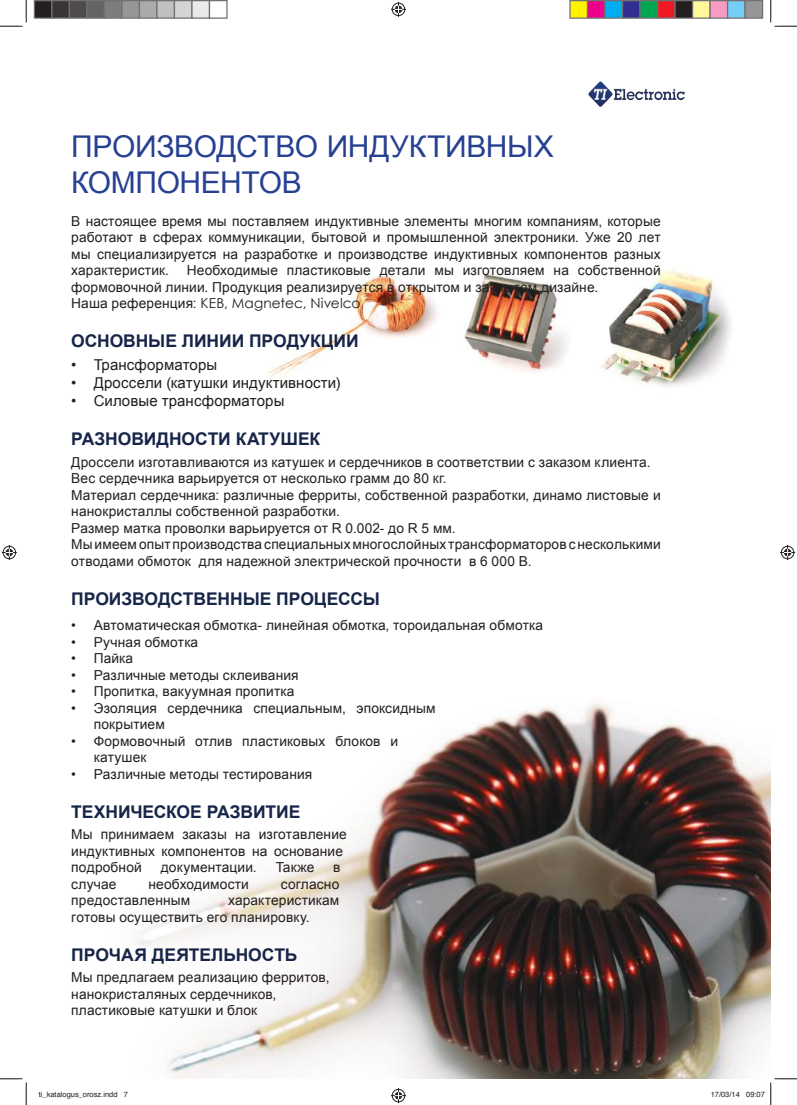
<style>
.page{position:relative;width:797px;height:1105px;background:#fff}
.page>*{position:absolute;margin:0;border:0;box-sizing:border-box;transform-origin:0 0}
.t1{font:30px/36px "Arial";letter-spacing:-.015em;color:#264092}
.t2{font:700 17.5px "Arial";letter-spacing:-.005em;color:#172549}
.t3{font:15px "Arial";letter-spacing:.005em;color:#241f1f}
.t4{font:13.75px/16.5px "Arial";letter-spacing:.01em;color:#241f1f}
.t5{font:13.75px "Century Gothic";letter-spacing:.005em;color:#241f1f}
.t6{font:7.5px "Helvetica";color:#241f1f}
.s1{font-family:"Arial"}
</style>
<div class="page">
<img style="left:268px;top:276px;width:169px;height:103px">
<img style="left:464px;top:273px;width:103px;height:99px">
<img style="left:601px;top:269px;width:130px;height:117px">
<img style="left:138px;top:702px;width:632px;height:377px">
<img style="left:589px;top:82px;width:95px;height:24px">
<svg style="left:0;top:0;width:27px;height:27px"></svg>
<svg style="left:0;top:1078px;width:27px;height:27px"></svg>
<svg style="left:770px;top:0;width:27px;height:27px"></svg>
<svg style="left:391px;top:2px;width:15px;height:15px"></svg>
<svg style="left:391px;top:1088px;width:15px;height:15px"></svg>
<svg style="left:2px;top:545px;width:15px;height:15px"></svg>
<svg style="left:780px;top:545px;width:15px;height:15px"></svg>
<div style="left:34px;top:1px;width:18px;height:17px;background:#241f1f"></div>
<div style="left:34px;top:0;width:18px;height:19px;border:1px solid #717072"></div>
<div style="left:52px;top:1px;width:17px;height:17px;background:#393535"></div>
<div style="left:51px;top:0;width:19px;height:19px;border:1px solid #717072"></div>
<div style="left:69px;top:1px;width:18px;height:17px;background:#4e4b4c"></div>
<div style="left:69px;top:0;width:19px;height:19px;border:1px solid #717072"></div>
<div style="left:87px;top:1px;width:17px;height:17px;background:#656365"></div>
<div style="left:86px;top:0;width:19px;height:19px;border:1px solid #717072"></div>
<div style="left:104px;top:1px;width:18px;height:17px;background:#7d7c7e"></div>
<div style="left:104px;top:0;width:18px;height:19px;border:1px solid #717072"></div>
<div style="left:122px;top:1px;width:17px;height:17px;background:#969698"></div>
<div style="left:121px;top:0;width:19px;height:19px;border:1px solid #717072"></div>
<div style="left:139px;top:1px;width:18px;height:17px;background:#aaaaac"></div>
<div style="left:139px;top:0;width:19px;height:19px;border:1px solid #717072"></div>
<div style="left:157px;top:1px;width:17px;height:17px;background:#c0bfc1"></div>
<div style="left:156px;top:0;width:19px;height:19px;border:1px solid #717072"></div>
<div style="left:174px;top:1px;width:18px;height:17px;background:#d5d4d5"></div>
<div style="left:174px;top:0;width:18px;height:19px;border:1px solid #717072"></div>
<div style="left:192px;top:1px;width:17px;height:17px;background:#ebeaea"></div>
<div style="left:191px;top:0;width:19px;height:19px;border:1px solid #717072"></div>
<div style="left:209px;top:0;width:19px;height:19px;border:1px solid #717072"></div>
<div style="left:570px;top:1px;width:17px;height:17px;background:#fff300"></div>
<div style="left:569px;top:0;width:19px;height:19px;border:1px solid #717072"></div>
<div style="left:587px;top:1px;width:18px;height:17px;background:#ee008c"></div>
<div style="left:587px;top:0;width:18px;height:19px;border:1px solid #717072"></div>
<div style="left:605px;top:1px;width:17px;height:17px;background:#00aeef"></div>
<div style="left:604px;top:0;width:19px;height:19px;border:1px solid #717072"></div>
<div style="left:622px;top:1px;width:18px;height:17px;background:#313092"></div>
<div style="left:622px;top:0;width:18px;height:19px;border:1px solid #717072"></div>
<div style="left:640px;top:1px;width:17px;height:17px;background:#00a650"></div>
<div style="left:639px;top:0;width:19px;height:19px;border:1px solid #717072"></div>
<div style="left:657px;top:1px;width:18px;height:17px;background:#ef1923"></div>
<div style="left:657px;top:0;width:18px;height:19px;border:1px solid #717072"></div>
<div style="left:675px;top:1px;width:17px;height:17px;background:#241f1f"></div>
<div style="left:674px;top:0;width:19px;height:19px;border:1px solid #717072"></div>
<div style="left:692px;top:1px;width:18px;height:17px;background:#fff89a"></div>
<div style="left:692px;top:0;width:18px;height:19px;border:1px solid #717072"></div>
<div style="left:710px;top:1px;width:17px;height:17px;background:#f69bc2"></div>
<div style="left:709px;top:0;width:19px;height:19px;border:1px solid #717072"></div>
<div style="left:727px;top:1px;width:18px;height:17px;background:#72d0f6"></div>
<div style="left:727px;top:0;width:18px;height:19px;border:1px solid #717072"></div>
<div style="left:745px;top:1px;width:17px;height:17px;background:#969698"></div>
<div style="left:744px;top:0;width:19px;height:19px;border:1px solid #717072"></div>
<svg style="left:711px;top:1078px;width:86px;height:27px"></svg>
<h1 class="t1" style="left:71px;top:129px;width:484px">ПРОИЗВОДСТВО ИНДУКТИВНЫХ<br>КОМПОНЕНТОВ</h1>
<p class="t4" style="left:71px;top:213px;width:591px;text-align:justify">В настоящее время мы поставляем индуктивные элементы многим компаниям, которые работают в сферах коммуникации, бытовой и промышленной электроники. Уже 20 лет мы специализируется на разработке и производстве индуктивных компонентов разных характеристик.</p>
<p class="t4" style="left:71px;top:262px;width:591px;text-indent:116px">Необходимые пластиковые детали мы изготовляем на собственной формовочной линии. Продукция реализируется в открытом и закрытом дизайне.</p>
<p class="t5" style="left:71px;top:295px;width:291px"><span class="s1">Наша референция:</span> KEB, Magnetec, Nivelco</p>
<p class="t2" style="left:71px;top:330px;width:289px">ОСНОВНЫЕ ЛИНИИ ПРОДУКЦИИ</p>
<p class="t3" style="left:71px;top:355px;width:147px">• Трансформаторы</p>
<p class="t3" style="left:71px;top:373px;width:271px">• Дроссели (катушки индуктивности)</p>
<p class="t3" style="left:71px;top:391px;width:215px">• Силовые трансформаторы</p>
<p class="t2" style="left:71px;top:428px;width:250px">РАЗНОВИДНОСТИ КАТУШЕК</p>
<p class="t4" style="left:71px;top:454px;width:591px">Дроссели изготавливаются из катушек и сердечников в соответствии с заказом клиента.<br>Вес сердечника варьируется от несколько грамм до 80 кг.<br>Материал сердечника: различные ферриты, собственной разработки, динамо листовые и нанокристаллы собственной разработки.<br>Размер матка проволки варьируется от R 0.002- до R 5 мм.<br>Мы имеем опыт производства специальных многослойных трансформаторов с несколькими отводами обмоток для надежной электрической прочности в 6 000 В.</p>
<p class="t2" style="left:71px;top:587px;width:310px">ПРОИЗВОДСТВЕННЫЕ ПРОЦЕССЫ</p>
<p class="t4" style="left:71px;top:617px;width:473px">• Автоматическая обмотка- линейная обмотка, тороидальная обмотка</p>
<p class="t4" style="left:71px;top:634px;width:128px">• Ручная обмотка</p>
<p class="t4" style="left:71px;top:650px;width:63px">• Пайка</p>
<p class="t4" style="left:71px;top:667px;width:229px">• Различные методы склеивания</p>
<p class="t4" style="left:71px;top:683px;width:224px">• Пропитка, вакуумная пропитка</p>
<p class="t4" style="left:94px;top:700px;width:343px;text-indent:-22px">• Эзоляция сердечника специальным, эпоксидным покрытием</p>
<p class="t4" style="left:94px;top:733px;width:306px;text-indent:-22px">• Формовочный отлив пластиковых блоков и катушек</p>
<p class="t4" style="left:71px;top:766px;width:242px">• Различные методы тестирования</p>
<p class="t2" style="left:71px;top:800px;width:230px">ТЕХНИЧЕСКОЕ РАЗВИТИЕ</p>
<p class="t4" style="left:71px;top:826px;width:277px">Мы принимаем заказы на изготавление индуктивных компонентов на основание подробной</p>
<p class="t4" style="left:161px;top:859px;width:97px">документации.</p>
<p class="t4" style="left:276px;top:859px;width:40px">Также</p>
<p class="t4" style="left:333px;top:859px;width:9px">в</p>
<p class="t4" style="left:71px;top:876px;width:47px">случае</p>
<p class="t4" style="left:148px;top:876px;width:102px">необходимости</p>
<p class="t4" style="left:281px;top:876px;width:60px">согласно</p>
<p class="t4" style="left:71px;top:892px;width:120px">предоставленным</p>
<p class="t4" style="left:71px;top:892px;width:269px;text-indent:157px">характеристикам готовы осуществить его планировку.</p>
<p class="t2" style="left:71px;top:943px;width:228px">ПРОЧАЯ ДЕЯТЕЛЬНОСТЬ</p>
<p class="t4" style="left:71px;top:969px;width:260px">Мы предлагаем реализацию ферритов, нанокристаляных сердечников, пластиковые катушки и блок</p>
<p class="t6" style="left:39px;top:1089px;width:91px">ti_katalogus_orosz.indd 7</p>
<p class="t6" style="left:710px;top:1089px;width:56px">17/03/14 09:07</p>
</div>
